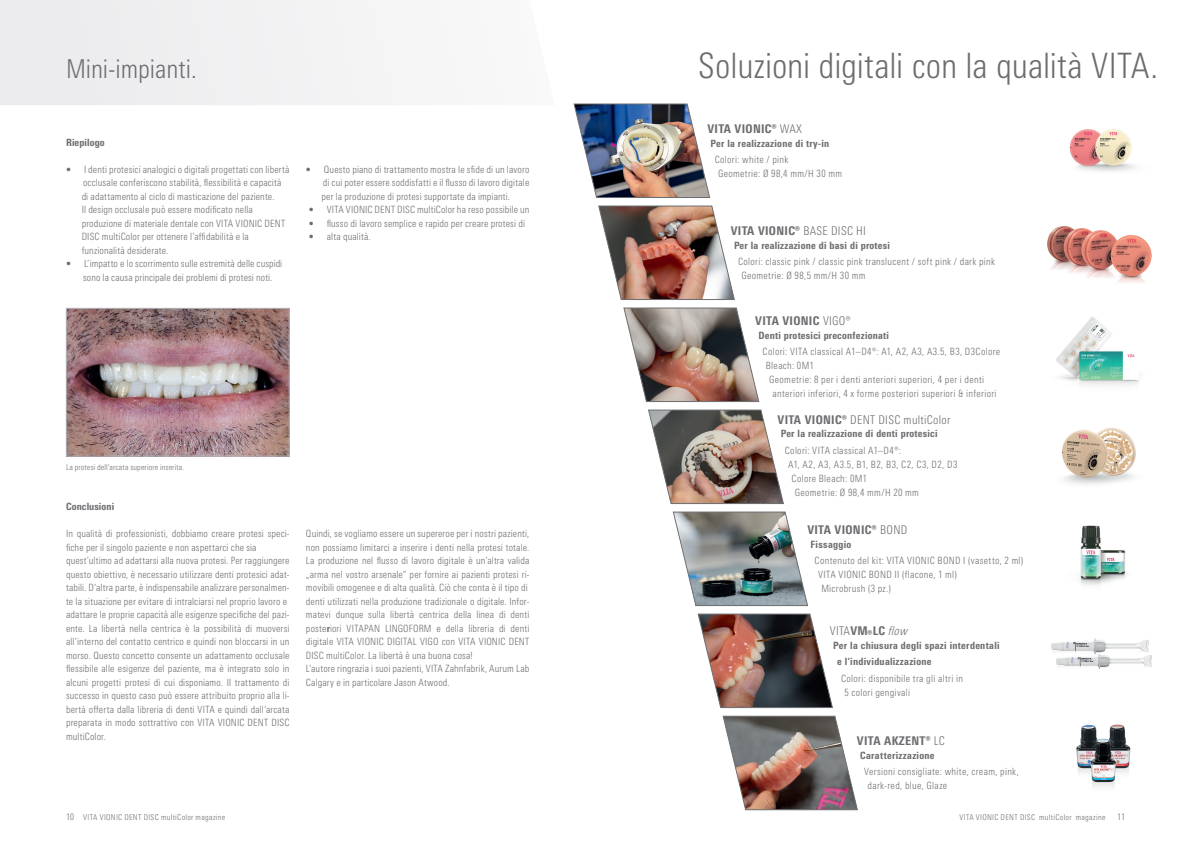
<style>
.page{position:relative;width:1191px;height:842px;background:#fff}
.page>*{position:absolute;margin:0;border:0;box-sizing:border-box;transform-origin:0 0}
.t1{font:300 condensed 35px "Univers Next Pro";letter-spacing:-.005em;color:#6c6d70}
.t2{font:300 condensed 26px "Univers Next Pro";letter-spacing:-.005em;color:#6c6d70}
.t3{font:800 condensed 12px "Univers Next Pro";letter-spacing:.025em;color:#6c6d70}
.t4{font:300 condensed 12px "Univers Next Pro";letter-spacing:.025em;color:#6c6d70}
.t5{font:300 condensed 10px/13.5px "Univers Next Pro";letter-spacing:.015em;color:#6c6d70}
.t6{font:800 condensed 10px/16.3px "Univers Next Pro";letter-spacing:.025em;color:#6c6d70}
.t7{font:300 condensed 10px "Univers Next Pro";letter-spacing:.035em;color:#6c6d70}
.t8{font:300 condensed 10px "Univers Next Pro";letter-spacing:.05em;color:#6c6d70}
.t9{font:300 condensed 9px "Univers Next Pro";color:#6c6d70}
.t10{font:300 condensed 8px "Univers Next Pro";letter-spacing:.04em;color:#6c6d70}
.t11{font:300 condensed 8px "Univers Next Pro";letter-spacing:.02em;color:#6c6d70}
.s1{font-weight:800}
.s2{font-weight:300}
.s3{font-weight:300;font-style:italic}
.s4{font-size:9px}
</style>
<div class="page">
<img style="left:68px;top:310px;width:219px;height:144px">
<div style="left:66px;top:308px;width:223px;height:148px;border:1px solid #b2b3b7"></div>
<div style="left:0;top:0;width:393px;height:105px;background:#efeff1"></div>
<img style="left:598px;top:205px;width:137px;height:95px">
<img style="left:573px;top:103px;width:138px;height:95px">
<img style="left:623px;top:307px;width:137px;height:95px">
<img style="left:648px;top:409px;width:136px;height:95px">
<img style="left:672px;top:511px;width:136px;height:96px">
<img style="left:722px;top:715px;width:136px;height:96px">
<img style="left:697px;top:613px;width:136px;height:96px">
<img style="left:1069px;top:129px;width:66px;height:43px">
<img style="left:1056px;top:317px;width:84px;height:69px">
<img style="left:1062px;top:428px;width:74px;height:57px">
<img style="left:1079px;top:525px;width:49px;height:60px">
<img style="left:1051px;top:638px;width:101px;height:31px">
<img style="left:1076px;top:724px;width:55px;height:63px">
<img style="left:1047px;top:226px;width:105px;height:57px">
<h2 class="t2" style="left:66px;top:54px;width:132px">Mini-impianti.</h2>
<p class="t6" style="left:66px;top:134px;width:40px">Riepilogo</p>
<p class="t5" style="left:82px;top:162px;width:209px;text-indent:-16px">• I denti protesici analogici o digitali progettati con libertà occlusale conferiscono stabilità, flessibilità e capacità<br>di adattamento al ciclo di masticazione del paziente.<br>Il design occlusale può essere modificato nella produzione di materiale dentale con VITA VIONIC DENT DISC multiColor per ottenere l‘affidabilità e la funzionalità desiderate.</p>
<p class="t5" style="left:83px;top:257px;width:201px;text-indent:-17px">• L‘impatto e lo scorrimento sulle estremità delle cuspidi sono la causa principale dei problemi di protesi noti.</p>
<p class="t5" style="left:321px;top:162px;width:209px;text-align:justify;text-indent:-16px">• Questo piano di trattamento mostra le sfide di un lavoro di cui poter essere soddisfatti e il flusso di lavoro digitale per la produzione di protesi supportate da impianti.</p>
<p class="t5" style="left:309px;top:203px;width:222px">• VITA VIONIC DENT DISC multiColor ha reso possibile un</p>
<p class="t5" style="left:309px;top:216px;width:218px">• flusso di lavoro semplice e rapido per creare protesi di</p>
<p class="t5" style="left:309px;top:230px;width:64px">• alta qualità.</p>
<p class="t11" style="left:66px;top:462px;width:120px">La protesi dell‘arcata superiore inserita.</p>
<p class="t6" style="left:66px;top:498px;width:50px">Conclusioni</p>
<p class="t5" style="left:66px;top:527px;width:225px">In qualità di professionisti, dobbiamo creare protesi speci&shy;fiche per il singolo paziente e non aspettarci che sia quest‘ultimo ad adattarsi alla nuova protesi. Per raggiungere questo obiettivo, è necessario utilizzare denti protesici adat&shy;tabili. D‘altra parte, è indispensabile analizzare personalmen&shy;te la situazione per evitare di intralciarsi nel proprio lavoro e adattare le proprie capacità alle esigenze specifiche del pazi&shy;ente. La libertà nella centrica è la possibilità di muoversi all‘interno del contatto centrico e quindi non bloccarsi in un morso. Questo concetto consente un adattamento occlusale flessibile alle esigenze del paziente, ma è integrato solo in alcuni progetti protesi di cui disponiamo. Il trattamento di successo in questo caso può essere attribuito proprio alla li&shy;bertà offerta dalla libreria di denti VITA e quindi dall‘arcata preparata in modo sottrattivo con VITA VIONIC DENT DISC multiColor.</p>
<p class="t5" style="left:306px;top:527px;width:225px">Quindi, se vogliamo essere un supereroe per i nostri pazienti, non possiamo limitarci a inserire i denti nella protesi totale.<br>La produzione nel flusso di lavoro digitale è un‘altra valida „arma nel vostro arsenale“ per fornire ai pazienti protesi ri&shy;movibili omogenee e di alta qualità. Ciò che conta è il tipo di denti utilizzati nella produzione tradizionale o digitale. Infor&shy;matevi dunque sulla libertà centrica della linea di denti poste<span class="s1">r</span>iori VITAPAN LINGOFORM e della libreria di denti digitale VITA VIONIC DIGITAL VIGO con VITA VIONIC DENT DISC multiColor. La libertà è una buona cosa!<br>L‘autore ringrazia i suoi pazienti, VITA Zahnfabrik, Aurum Lab Calgary e in particolare Jason Atwood.</p>
<h1 class="t1" style="left:698px;top:46px;width:461px">Soluzioni digitali con la qualità VITA.</h1>
<p class="t3" style="left:707px;top:122px;width:96px">VITA VIONIC® <span class="s2">WAX</span></p>
<p class="t6" style="left:710px;top:135px;width:120px">Per la realizzazione di try-in</p>
<p class="t5" style="left:718px;top:153px;width:126px;line-height:14px;text-indent:-3px">Colori: white / pink<br>Geometrie: Ø 98,4 mm/H 30 mm</p>
<p class="t3" style="left:731px;top:224px;width:137px">VITA VIONIC® <span class="s2">BASE DISC HI</span></p>
<p class="t6" style="left:734px;top:237px;width:157px">Per la realizzazione di basi di protesi</p>
<p class="t5" style="left:741px;top:255px;width:255px;line-height:14px;text-indent:-3px">Colori: classic pink / classic pink translucent / soft pink / dark pink<br>Geometrie: Ø 98,5 mm/H 30 mm</p>
<p class="t3" style="left:755px;top:314px;width:97px">VITA VIONIC <span class="s2">VIGO®</span></p>
<p class="t6" style="left:758px;top:327px;width:132px">Denti protesici preconfezionati</p>
<p class="t7" style="left:762px;top:346px;width:239px">Colori: VITA classical A1–D4®: A1, A2, A3, A3.5, B3, D3Colore</p>
<p class="t5" style="left:766px;top:359px;width:49px">Bleach: 0M1</p>
<p class="t5" style="left:769px;top:373px;width:216px">Geometrie: 8 per i denti anteriori superiori, 4 per i denti</p>
<p class="t5" style="left:772px;top:387px;width:225px">anteriori inferiori, 4 x forme posteriori superiori &amp; inferiori</p>
<p class="t4" style="left:777px;top:413px;width:174px"><span class="s1">VITA VIONIC®</span> DENT DISC multiColor</p>
<p class="t6" style="left:780px;top:426px;width:158px">Per la realizzazione di denti protesici</p>
<p class="t5" style="left:785px;top:444px;width:118px">Colori: VITA classical A1–D4®:</p>
<p class="t8" style="left:788px;top:459px;width:171px">A1, A2, A3, A3.5, B1, B2, B3, C2, C3, D2, D3</p>
<p class="t5" style="left:791px;top:472px;width:77px">Colore Bleach: 0M1</p>
<p class="t7" style="left:795px;top:487px;width:126px">Geometrie: Ø 98,4 mm/H 20 mm</p>
<p class="t3" style="left:807px;top:523px;width:102px">VITA VIONIC® <span class="s2">BOND</span></p>
<p class="t6" style="left:810px;top:536px;width:42px">Fissaggio</p>
<p class="t7" style="left:814px;top:555px;width:210px">Contenuto del kit: VITA VIONIC BOND I (vasetto, 2 ml)</p>
<p class="t5" style="left:818px;top:568px;width:140px">VITA VIONIC BOND II (flacone, 1 ml)</p>
<p class="t5" style="left:821px;top:582px;width:71px">Microbrush (3 pz.)</p>
<p class="t3" style="left:830px;top:623px;width:82px"><span class="s2">VITA</span>VM®LC <span class="s3">flow</span></p>
<p class="t6" style="left:837px;top:637px;width:164px;text-indent:-4px">Per la chiusura degli spazi interdentali e l‘individualizzazione</p>
<p class="t5" style="left:844px;top:671px;width:120px;line-height:14px;text-indent:-3px">Colori: disponibile tra gli altri in<br>5 colori gengivali</p>
<p class="t3" style="left:857px;top:734px;width:89px">VITA AKZENT® <span class="s2">LC</span></p>
<p class="t6" style="left:860px;top:747px;width:76px">Caratterizzazione</p>
<p class="t5" style="left:867px;top:765px;width:153px;line-height:14px;text-indent:-3px">Versioni consigliate: white, cream, pink, dark-red, blue, Glaze</p>
<p class="t10" style="left:66px;top:813px;width:161px"><span class="s4">10</span> VITA VIONIC DENT DISC multiColor magazine</p>
<p class="t10" style="left:959px;top:812px;width:148px">VITA VIONIC DENT DISC multiColor magazine</p>
<p class="t9" style="left:1117px;top:812px;width:9px">11</p>
</div>
